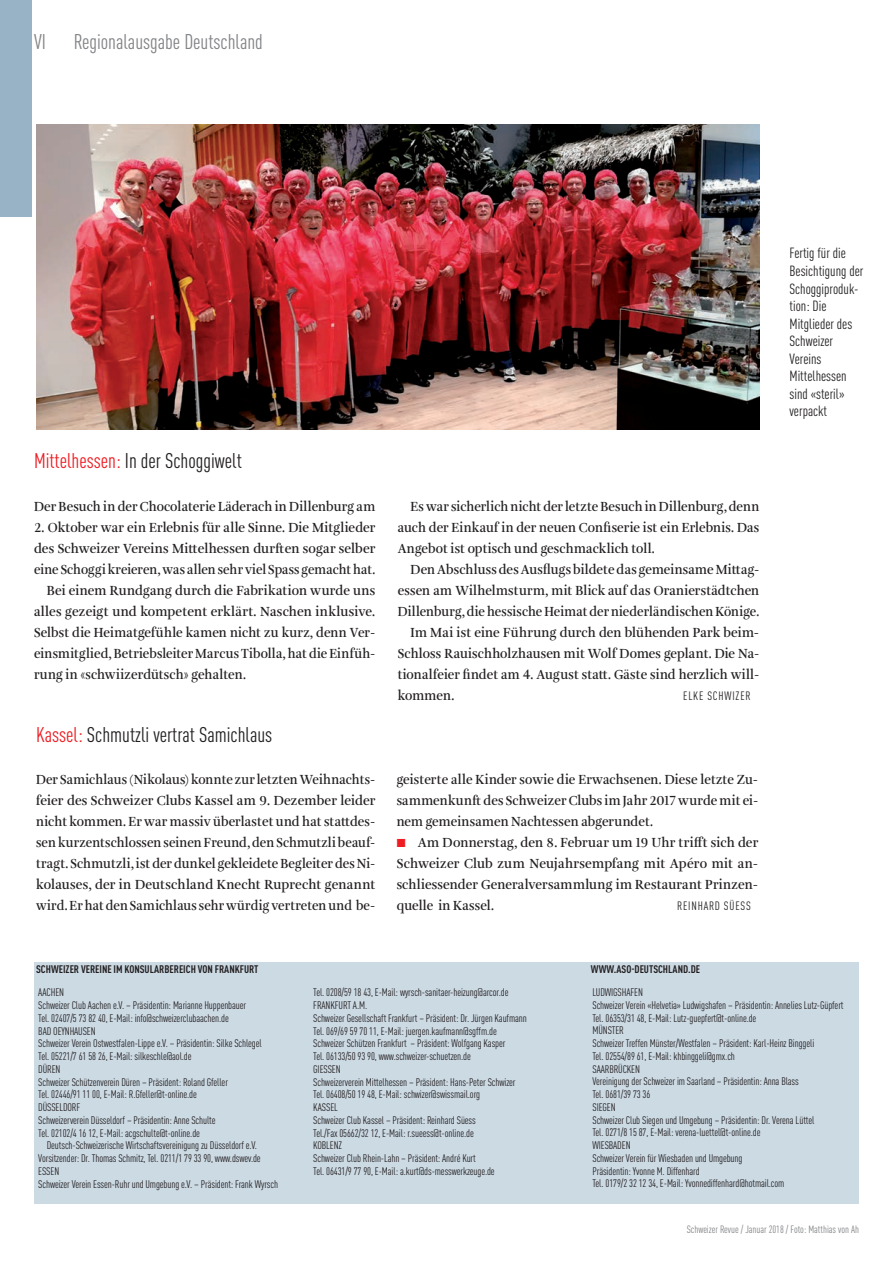
<style>
.page{position:relative;width:893px;height:1263px;background:#fff}
.page>*{position:absolute;margin:0;border:0;box-sizing:border-box;transform-origin:0 0}
.t1{font:condensed 21px "DINOT";color:#231f20}
.t2{font:condensed 21px "DINOT";color:#808285}
.t3{font:condensed 14.7px/17.5px "DINOT";color:#231f20}
.t4{font:600 13.5px/21px "Amalia Pro";letter-spacing:.01em;color:#231f20;text-align:justify;scale:.95 1}
.t5{font:600 13.5px/21px "Amalia Pro";letter-spacing:.01em;color:#231f20;text-align:justify;scale:.94 1}
.t6{font:600 13.5px/21px "Amalia Pro";letter-spacing:.01em;color:#231f20;text-align:justify}
.t7{font:600 13.5px "Amalia Pro";letter-spacing:.01em;color:#231f20;scale:.96 1}
.t8{font:600 13.5px "Amalia Pro";letter-spacing:.01em;color:#231f20;scale:.93 1}
.t9{font:condensed 12px "DINOT";letter-spacing:.07em;color:#231f20}
.t10{font:condensed 10.8px/12.8px "DINOT";letter-spacing:-.01em;color:#231f20}
.t11{font:700 condensed 10.8px "DINOT";color:#231f20}
.t12{font:condensed 10.5px "DINOT";color:#808285}
.s1{color:#ee1d23}
</style>
<div class="page">
<div style="left:34px;top:977px;width:825px;height:226px;background:#ccdae4"></div>
<div style="left:34px;top:962px;width:825px;height:15px;background:#ccdae4"></div>
<div style="left:0;top:0;width:32px;height:216px;background:#99b3c6"></div>
<img style="left:36px;top:124px;width:723px;height:305px">
<h1 class="t2" style="left:34px;top:34px;width:13px">VI</h1>
<h1 class="t2" style="left:74px;top:34px;width:191px">Regionalausgabe Deutschland</h1>
<h1 class="t1" style="left:34px;top:453px;width:209px"><span class="s1">Mittelhessen:</span> In der Schoggiwelt</h1>
<p class="t4" style="left:34px;top:496px;width:361px">Der Besuch in der Chocolaterie Läderach in Dillenburg am</p>
<p class="t7" style="left:34px;top:521px;width:357px">2. Oktober war ein Erlebnis für alle Sinne. Die Mitglieder</p>
<p class="t6" style="left:34px;top:538px;width:343px">des Schweizer Vereins Mittelhessen durften sogar selber</p>
<p class="t8" style="left:34px;top:563px;width:368px">eine Schoggi kreieren, was allen sehr viel Spass gemacht hat.</p>
<p class="t7" style="left:47px;top:584px;width:344px">Bei einem Rundgang durch die Fabrikation wurde uns</p>
<p class="t6" style="left:34px;top:601px;width:343px">alles gezeigt und kompetent erklärt. Naschen inklusive.</p>
<p class="t4" style="left:34px;top:622px;width:361px">Selbst die Heimatgefühle kamen nicht zu kurz, denn Ver-</p>
<p class="t5" style="left:34px;top:643px;width:365px">einsmitglied, Betriebsleiter Marcus Tibolla, hat die Einfüh-</p>
<p class="t4" style="left:34px;top:664px;width:225px">rung in «schwiizerdütsch» gehalten.</p>
<h1 class="t1" style="left:36px;top:726px;width:238px"><span class="s1">Kassel:</span> Schmutzli vertrat Samichlaus</h1>
<p class="t5" style="left:36px;top:769px;width:362px">Der Samichlaus (Nikolaus) konnte zur letzten Weihnachts&shy;feier des Schweizer Clubs Kassel am 9. Dezember leider nicht kommen. Er war massiv überlastet und hat stattdes&shy;sen kurzentschlossen seinen Freund, den Schmutzli beauf&shy;tragt. Schmutzli, ist der dunkel gekleidete Begleiter des Ni&shy;kolauses, der in Deutschland Knecht Ruprecht genannt wird. Er hat den Samichlaus sehr würdig vertreten und be-</p>
<p class="t4" style="left:398px;top:496px;width:382px;text-indent:13px">Es war sicherlich nicht der letzte Besuch in Dillenburg, denn auch der Einkauf in der neuen Confiserie ist ein Erlebnis. Das Angebot ist optisch und geschmacklich toll.</p>
<p class="t4" style="left:410px;top:559px;width:369px">Den Abschluss des Ausflugs bildete das gemeinsame Mittag-</p>
<p class="t4" style="left:398px;top:580px;width:382px">essen am Wilhelmsturm, mit Blick auf das Oranierstädtchen</p>
<p class="t5" style="left:398px;top:601px;width:386px">Dillenburg, die hessische Heimat der niederländischen Könige.</p>
<p class="t7" style="left:410px;top:626px;width:365px">Im Mai ist eine Führung durch den blühenden Park beim-</p>
<p class="t4" style="left:398px;top:643px;width:382px">Schloss Rauischholzhausen mit Wolf Domes geplant. Die Na-</p>
<p class="t4" style="left:398px;top:664px;width:382px">tionalfeier findet am 4. August statt. Gäste sind herzlich will-</p>
<p class="t4" style="left:398px;top:685px;width:61px">kommen.</p>
<p class="t9" style="left:683px;top:691px;width:69px">ELKE SCHWIZER</p>
<p class="t4" style="left:397px;top:769px;width:382px">geisterte alle Kinder sowie die Erwachsenen. Diese letzte Zu&shy;sammenkunft des Schweizer Clubs im Jahr 2017 wurde mit ei&shy;nem gemeinsamen Nachtessen abgerundet.</p>
<p class="t6" style="left:397px;top:832px;width:363px"><span class="s1">■</span> Am Donnerstag, den 8. Februar um 19 Uhr trifft sich der Schweizer Club zum Neujahrsempfang mit Apéro mit an&shy;schliessender Generalversammlung im Restaurant Prinzen&shy;quelle in Kassel.</p>
<p class="t9" style="left:677px;top:901px;width:75px">REINHARD SÜESS</p>
<p class="t11" style="left:36px;top:965px;width:224px">SCHWEIZER VEREINE IM KONSULARBEREICH VON FRANKFURT</p>
<p class="t11" style="left:591px;top:965px;width:111px">WWW.ASO-DEUTSCHLAND.DE</p>
<h2 class="t3" style="left:789px;top:246px;width:75px">Fertig für die<br>Besichtigung der<br>Schoggiproduk&shy;tion: Die<br>Mitglieder des<br>Schweizer<br>Vereins<br>Mittelhessen sind «steril» verpackt</h2>
<p class="t10" style="left:38px;top:987px;width:225px">AACHEN<br>Schweizer Club Aachen e.V. – Präsidentin: Marianne Huppenbauer<br>Tel. 02407/5 73 82 40, E-Mail: info@schweizerclubaachen.de<br>BAD OEYNHAUSEN<br>Schweizer Verein Ostwestfalen-Lippe e.V. – Präsidentin: Silke Schlegel Tel. 05221/7 61 58 26, E-Mail: silkeschle@aol.de<br>DÜREN<br>Schweizer Schützenverein Düren – Präsident: Roland Gfeller<br>Tel. 02446/91 11 00, E-Mail: R.Gfeller@t-online.de<br>DÜSSELDORF<br>Schweizerverein Düsseldorf – Präsidentin: Anne Schulte<br>Tel. 02102/4 16 12, E-Mail: acgschulte@t-online.de</p>
<p class="t10" style="left:38px;top:1140px;width:241px;text-indent:9px">Deutsch-Schweizerische Wirtschaftsvereinigung zu Düsseldorf e.V.<br>Vorsitzender: Dr. Thomas Schmitz, Tel. 0211/1 79 33 90, www.dswev.de ESSEN<br>Schweizer Verein Essen-Ruhr und Umgebung e.V. – Präsident: Frank Wyrsch</p>
<p class="t10" style="left:313px;top:987px;width:215px">Tel. 0208/59 18 43, E-Mail: wyrsch-sanitaer-heizung@arcor.de FRANKFURT A.M.<br>Schweizer Gesellschaft Frankfurt – Präsident: Dr. Jürgen Kaufmann Tel. 069/69 59 70 11, E-Mail: juergen.kaufmann@sgffm.de Schweizer Schützen Frankfurt – Präsident: Wolfgang Kasper<br>Tel. 06133/50 93 90, www.schweizer-schuetzen.de<br>GIESSEN<br>Schweizerverein Mittelhessen – Präsident: Hans-Peter Schwizer Tel. 06408/50 19 48, E-Mail: schwizer@swissmail.org<br>KASSEL<br>Schweizer Club Kassel – Präsident: Reinhard Süess<br>Tel./Fax 05662/32 12, E-Mail: r.sueess@t-online.de<br>KOBLENZ<br>Schweizer Club Rhein-Lahn – Präsident: André Kurt<br>Tel. 06431/9 77 90, E-Mail: a.kurt@ds-messwerkzeuge.de</p>
<p class="t10" style="left:592px;top:987px;width:253px">LUDWIGSHAFEN<br>Schweizer Verein «Helvetia» Ludwigshafen – Präsidentin: Annelies Lutz-Güpfert Tel. 06353/31 48, E-Mail: Lutz-guepfert@t-online.de<br>MÜNSTER<br>Schweizer Treffen Münster/Westfalen – Präsident: Karl-Heinz Binggeli<br>Tel. 02554/89 61, E-Mail: khbinggeli@gmx.ch<br>SAARBRÜCKEN<br>Vereinigung der Schweizer im Saarland – Präsidentin: Anna Blass<br>Tel. 0681/39 73 36<br>SIEGEN<br>Schweizer Club Siegen und Umgebung – Präsidentin: Dr. Verena Lüttel<br>Tel. 0271/8 15 87, E-Mail: verena-luettel@t-online.de<br>WIESBADEN<br>Schweizer Verein für Wiesbaden und Umgebung<br>Präsidentin: Yvonne M. Diffenhard<br>Tel. 0179/2 32 12 34, E-Mail: Yvonnediffenhard@hotmail.com</p>
<p class="t12" style="left:687px;top:1225px;width:174px">Schweizer Revue / Januar 2018 / Foto: Matthias von Ah</p>
</div>
